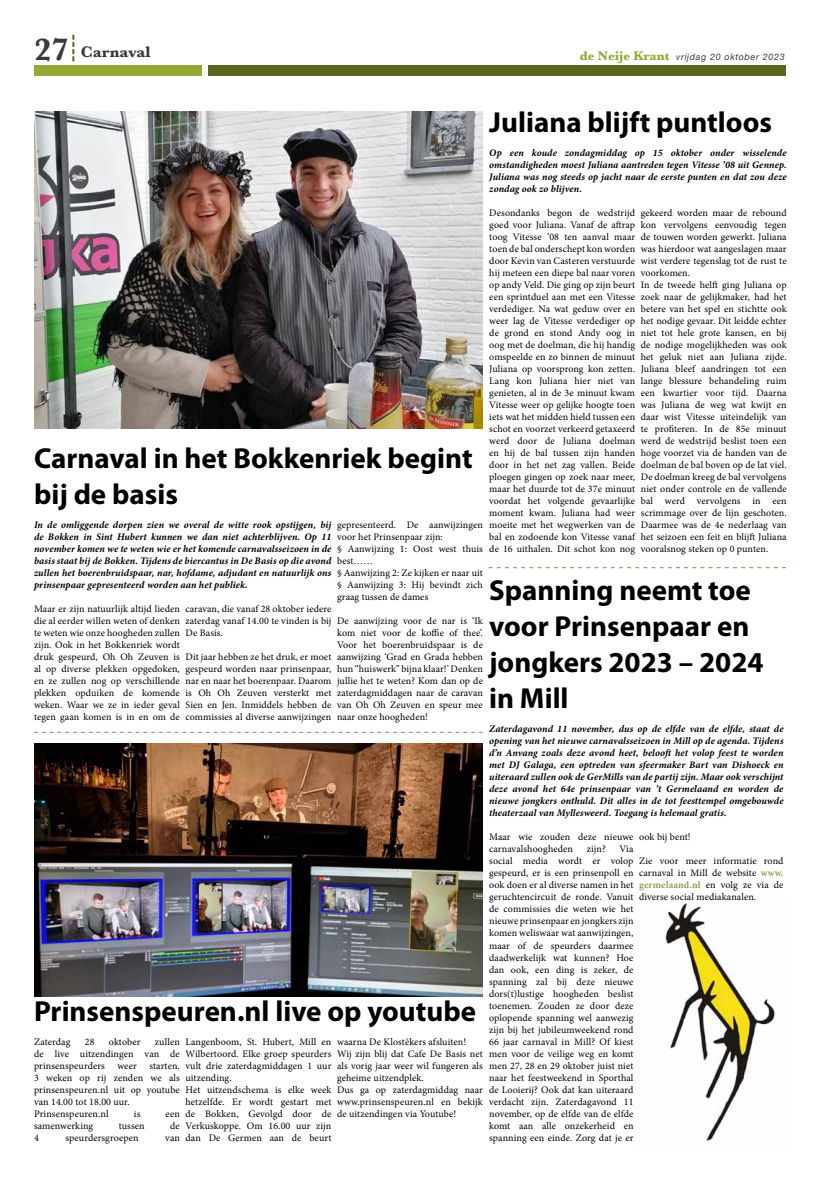
<style>
.page{position:relative;width:820px;height:1177px;background:#fff}
.page>*{position:absolute;margin:0;border:0;box-sizing:border-box;transform-origin:0 0}
.t1{font:700 29px/36px "Myriad Pro";color:#000}
.t2{font:700 16px "Baskerville";color:#3a3938}
.t3{font:10px/12px "Minion Pro";letter-spacing:.01em;color:#000;text-align:justify}
.t4{font:italic 700 10px/12px "Minion Pro";letter-spacing:.005em;color:#000;text-align:justify}
.t5{font:italic 9px "Helvetica Neue";letter-spacing:.07em;color:#3c3c3b}
.s1{font-size:32px}
.s2{font-family:"Baskerville";font-weight:700;font-style:normal;font-size:13px;color:#8bac31}
.s3{font-weight:700;color:#8da253}
</style>
<div class="page">
<img style="left:665px;top:903px;width:110px;height:238px">
<div style="left:34px;top:65px;width:167px;height:11px;background:#95a734"></div>
<div style="left:208px;top:65px;width:577px;height:11px;background:#58661e"></div>
<svg style="left:72px;top:35px;width:2px;height:26px"></svg>
<svg style="left:488px;top:567px;width:297px;height:1px"></svg>
<svg style="left:34px;top:732px;width:448px;height:1px"></svg>
<img style="left:34px;top:112px;width:448px;height:316px">
<img style="left:34px;top:744px;width:448px;height:252px">
<h2 class="t2" style="left:34px;top:41px;width:118px"><span class="s1">27</span> Carnaval</h2>
<p class="t5" style="left:579px;top:50px;width:206px"><span class="s2">de Neije Krant</span> vrijdag 20 oktober 2023</p>
<h1 class="t1" style="left:489px;top:103px;width:284px">Juliana blijft puntloos</h1>
<p class="t4" style="left:489px;top:147px;width:299px">Op een koude zondagmiddag op 15 oktober onder wisselende omstandigheden moest Juliana aantreden tegen Vitesse ’08 uit Gennep.<br>Juliana was nog steeds op jacht naar de eerste punten en dat zou deze zondag ook zo blijven.</p>
<p class="t3" style="left:489px;top:207px;width:147px">Desondanks begon de wedstrijd goed voor Juliana. Vanaf de aftrap toog Vitesse ’08 ten aanval maar toen de bal onderschept kon worden door Kevin van Casteren verstuurde hij meteen een diepe bal naar voren op andy Veld. Die ging op zijn beurt een sprintduel aan met een Vitesse verdediger. Na wat geduw over en weer lag de Vitesse verdediger op de grond en stond Andy oog in oog met de doelman, die hij handig omspeelde en zo binnen de minuut Juliana op voorsprong kon zetten.<br>Lang kon Juliana hier niet van genieten, al in de 3e minuut kwam Vitesse weer op gelijke hoogte toen iets wat het midden hield tussen een schot en voorzet verkeerd getaxeerd werd door de Juliana doelman en hij de bal tussen zijn handen door in het net zag vallen. Beide ploegen gingen op zoek naar meer, maar het duurde tot de 37e minuut voordat het volgende gevaarlijke moment kwam. Juliana had weer moeite met het wegwerken van de bal en zodoende kon Vitesse vanaf de 16 uithalen. Dit schot kon nog</p>
<p class="t3" style="left:640px;top:207px;width:147px;text-align:left">gekeerd worden maar de rebound kon vervolgens eenvoudig tegen de touwen worden gewerkt. Juliana was hierdoor wat aangeslagen maar wist verdere tegenslag tot de rust te voorkomen.<br>In de tweede helft ging Juliana op zoek naar de gelijkmaker, had het betere van het spel en stichtte ook het nodige gevaar. Dit leidde echter niet tot hele grote kansen, en bij de nodige mogelijkheden was ook het geluk niet aan Juliana zijde.<br>Juliana bleef aandringen tot een lange blessure behandeling ruim een kwartier voor tijd. Daarna was Juliana de weg wat kwijt en daar wist Vitesse uiteindelijk van te profiteren. In de 85e minuut werd de wedstrijd beslist toen een hoge voorzet via de handen van de doelman de bal boven op de lat viel.<br>De doelman kreeg de bal vervolgens niet onder controle en de vallende bal werd vervolgens in een scrimmage over de lijn geschoten.<br>Daarmee was de 4e nederlaag van het seizoen een feit en blijft Juliana vooralsnog steken op 0 punten.</p>
<h1 class="t1" style="left:34px;top:439px;width:440px">Carnaval in het Bokkenriek begint bij de basis</h1>
<p class="t4" style="left:34px;top:519px;width:299px">In de omliggende dorpen zien we overal de witte rook opstijgen, bij de Bokken in Sint Hubert kunnen we dan niet achterblijven. Op 11 november komen we te weten wie er het komende carnavalsseizoen in de basis staat bij de Bokken. Tijdens de biercantus in De Basis op die avond zullen het boerenbruidspaar, nar, hofdame, adjudant en natuurlijk ons prinsenpaar gepresenteerd worden aan het publiek.</p>
<p class="t3" style="left:34px;top:603px;width:147px">Maar er zijn natuurlijk altijd lieden die al eerder willen weten of denken te weten wie onze hoogheden zullen zijn. Ook in het Bokkenriek wordt druk gespeurd, Oh Oh Zeuven is al op diverse plekken opgedoken, en ze zullen nog op verschillende plekken opduiken de komende weken. Waar we ze in ieder geval tegen gaan komen is in en om de</p>
<p class="t3" style="left:185px;top:603px;width:147px">caravan, die vanaf 28 oktober iedere zaterdag vanaf 14.00 te vinden is bij De Basis.</p>
<p class="t3" style="left:337px;top:519px;width:147px;text-align:left">gepresenteerd. De aanwijzingen voor het Prinsenpaar zijn:<br>§ Aanwijzing 1: Oost west thuis best……<br>§ Aanwijzing 2: Ze kijken er naar uit § Aanwijzing 3: Hij bevindt zich graag tussen de dames</p>
<p class="t3" style="left:337px;top:615px;width:147px">De aanwijzing voor de nar is ‘Ik kom niet voor de koffie of thee’.<br>Voor het boerenbruidspaar is de aanwijzing ‘Grad en Grada hebben hun “huiswerk” bijna klaar!’ Denken jullie het te weten? Kom dan op de zaterdagmiddagen naar de caravan van Oh Oh Zeuven en speur mee naar onze hoogheden!</p>
<h1 class="t1" style="left:489px;top:571px;width:276px">Spanning neemt toe voor Prinsenpaar en jongkers 2023 – 2024 in Mill</h1>
<p class="t4" style="left:489px;top:723px;width:296px">Zaterdagavond 11 november, dus op de elfde van de elfde, staat de opening van het nieuwe carnavalsseizoen in Mill op de agenda. Tijdens d’n Anvang zoals deze avond heet, belooft het volop feest te worden met DJ Galaga, een optreden van sfeermaker Bart van Dishoeck en uiteraard zullen ook de GerMills van de partij zijn. Maar ook verschijnt deze avond het 64e prinsenpaar van ’t Germelaand en worden de nieuwe jongkers onthuld. Dit alles in de tot feesttempel omgebouwde theaterzaal van Myllesweerd. Toegang is helemaal gratis.</p>
<p class="t3" style="left:489px;top:831px;width:146px">Maar wie zouden deze nieuwe carnavalshoogheden</p>
<p class="t3" style="left:185px;top:651px;width:147px">Dit jaar hebben ze het druk, er moet gespeurd worden naar prinsenpaar, nar en naar het boerenpaar. Daarom is Oh Oh Zeuven versterkt met Sien en Jen. Inmiddels hebben de commissies al diverse aanwijzingen</p>
<p class="t3" style="left:639px;top:831px;width:53px">ook bij bent!</p>
<p class="t3" style="left:639px;top:855px;width:146px">Zie voor meer informatie rond carnaval in Mill de website <span class="s3">www. germelaand.nl</span> en volg ze via de diverse social mediakanalen.</p>
<p class="t3" style="left:586px;top:843px;width:20px">zijn?</p>
<p class="t3" style="left:489px;top:843px;width:146px;text-indent:130px">Via social media wordt er volop gespeurd, er is een prinsenpoll en ook doen er al diverse namen in het geruchtencircuit de ronde. Vanuit de commissies die weten wie het nieuwe prinsenpaar en jongkers zijn komen weliswaar wat aanwijzingen, maar of de speurders daarmee daadwerkelijk wat kunnen? Hoe dan ook, een ding is zeker, de spanning zal bij deze nieuwe dors(t)lustige hoogheden beslist toenemen. Zouden ze door deze oplopende spanning wel aanwezig zijn bij het jubileumweekend rond 66 jaar carnaval in Mill? Of kiest men voor de veilige weg en komt men 27, 28 en 29 oktober juist niet naar het feestweekend in Sporthal de Looierij? Ook dat kan uiteraard verdacht zijn. Zaterdagavond 11 november, op de elfde van de elfde komt aan alle onzekerheid en spanning een einde. Zorg dat je er</p>
<h1 class="t1" style="left:34px;top:991px;width:443px">Prinsenspeuren.nl live op youtube</h1>
<p class="t3" style="left:34px;top:1035px;width:38px">Zaterdag</p>
<p class="t3" style="left:85px;top:1035px;width:11px">28</p>
<p class="t3" style="left:109px;top:1035px;width:33px">oktober</p>
<p class="t3" style="left:185px;top:1035px;width:147px;text-align:left">Langenboom, St. Hubert, Mill en<br>Wilbertoord. Elke groep speurders vult drie zaterdagmiddagen 1 uur uitzending.<br>Het uitzendschema is elke week hetzelfde. Er wordt gestart met de Bokken, Gevolgd door de<br>Verkuskoppe. Om 16.00 uur zijn dan De Germen aan de beurt</p>
<p class="t3" style="left:337px;top:1035px;width:147px;text-align:left">waarna De Klostèkers afsluiten!<br>Wij zijn blij dat Cafe De Basis net als vorig jaar weer wil fungeren als geheime uitzendplek.<br>Dus ga op zaterdagmiddag naar www.prinsenspeuren.nl en bekijk de uitzendingen via Youtube!</p>
<p class="t3" style="left:34px;top:1035px;width:147px;text-indent:121px">zullen de live uitzendingen van de prinsenspeurders</p>
<p class="t3" style="left:34px;top:1059px;width:147px;text-align:left;text-indent:115px">starten.<br>3 weken op rij zenden we als prinsenspeuren.nl uit op youtube van 14.00 tot 18.00 uur.<br>Prinsenspeuren.nl</p>
<p class="t3" style="left:117px;top:1059px;width:21px">weer</p>
<p class="t3" style="left:134px;top:1107px;width:8px">is</p>
<p class="t3" style="left:166px;top:1107px;width:16px">een</p>
<p class="t3" style="left:34px;top:1119px;width:61px">samenwerking</p>
<p class="t3" style="left:119px;top:1119px;width:27px">tussen</p>
<p class="t3" style="left:170px;top:1119px;width:11px">de</p>
<p class="t3" style="left:34px;top:1131px;width:6px">4</p>
<p class="t3" style="left:65px;top:1131px;width:75px">speurdersgroepen</p>
<p class="t3" style="left:165px;top:1131px;width:16px">van</p>
</div>
